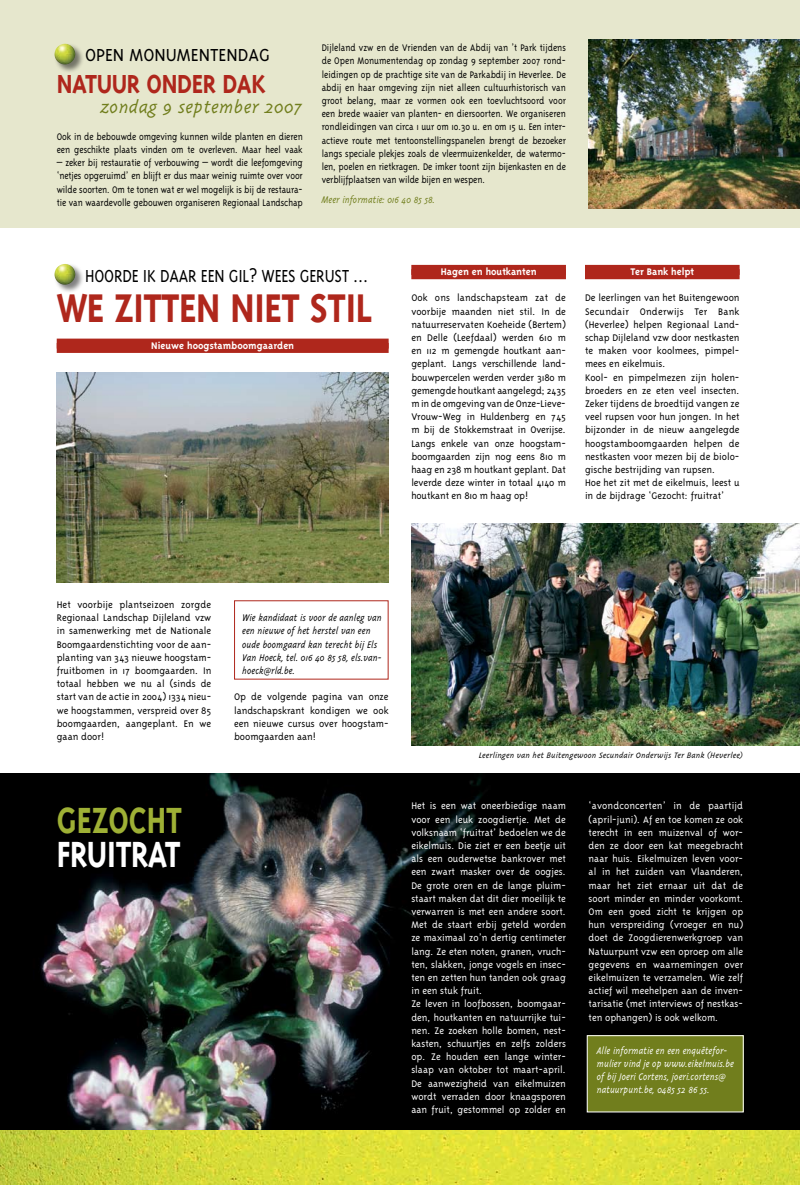
<style>
.page{position:relative;width:800px;height:1185px;background:#fff}
.page>*{position:absolute;margin:0;border:0;box-sizing:border-box;transform-origin:0 0}
.t1{font:700 46px "Triplex";letter-spacing:-.015em;color:#af271c;scale:.9 1}
.t2{font:700 41.8px "Triplex";letter-spacing:-.015em;color:#fff;scale:.85 1}
.t3{font:700 41.8px "Triplex";color:#9eb035;scale:.85 1}
.t4{font:700 30px "Triplex";letter-spacing:-.015em;color:#af271c;scale:.9 1}
.t5{font:300 20px "Triplex";letter-spacing:-.01em;color:#000;scale:.9 1}
.t6{font:italic 300 20px "Triplex";color:#717e1d}
.t7{font:300 20px "Triplex";letter-spacing:-.01em;color:#000}
.t8{font:300 11px/13.2px "Triplex";color:#000;text-align:justify}
.t9{font:300 11px/13.2px "Triplex";color:#fff}
.t10{font:300 11px/13.2px "Triplex";color:#000;text-align:justify;scale:.9 1}
.t11{font:italic 300 11px/13.2px "Triplex";letter-spacing:-.01em;color:#000;scale:.9 1}
.t12{font:italic 300 11px/13.2px "Triplex";letter-spacing:-.01em;color:#fff;scale:.9 1}
.t13{font:700 11px "Triplex";color:#fff}
.t14{font:italic 300 11px "Triplex";letter-spacing:-.01em;color:#717e1d;scale:.9 1}
.t15{font:italic 300 9px "Triplex";color:#000}
</style>
<div class="page">
<img style="left:0;top:773px;width:799px;height:412px">
<img style="left:57px;top:373px;width:331px;height:210px">
<img style="left:411px;top:524px;width:388px;height:222px">
<div style="left:587px;top:1036px;width:156px;height:76px;background:#717e1d"></div>
<div style="left:586px;top:1035px;width:157px;height:77px;border:1px solid #fff"></div>
<div style="left:411px;top:265px;width:155px;height:10px;background:#af271c"></div>
<div style="left:411px;top:269px;width:155px;height:10px;background:#af271c"></div>
<div style="left:57px;top:339px;width:331px;height:10px;background:#af271c"></div>
<div style="left:57px;top:343px;width:331px;height:10px;background:#af271c"></div>
<div style="left:585px;top:265px;width:154px;height:10px;background:#af271c"></div>
<div style="left:585px;top:269px;width:154px;height:10px;background:#af271c"></div>
<div style="left:53px;top:263px;width:32px;height:32px;background:#000;opacity:.5"></div>
<img style="left:54px;top:264px;width:21px;height:21px;border-radius:50%">
<div style="left:0;top:0;width:799px;height:228px;background:#e6e7cd"></div>
<div style="left:53px;top:43px;width:32px;height:31px;background:#000;opacity:.5"></div>
<img style="left:54px;top:44px;width:21px;height:20px;border-radius:50%">
<img style="left:588px;top:39px;width:211px;height:169px">
<h3 class="t7" style="left:85px;top:44px;width:186px">Open Monumentendag</h3>
<h3 class="t4" style="left:57px;top:67px;width:201px">Natuur onder dak</h3>
<h3 class="t6" style="left:101px;top:98px;width:203px">zondag 9 september 2007</h3>
<p class="t10" style="left:57px;top:130px;width:275px">Ook in de bebouwde omgeving kunnen wilde planten en dieren een geschikte plaats vinden om te overleven. Maar heel vaak</p>
<p class="t10" style="left:57px;top:156px;width:275px">– zeker bij restauratie of verbouwing – wordt die leefomgeving ‘netjes opgeruimd’ en blijft er dus maar weinig ruimte over voor wilde soorten. Om te tonen wat er wel mogelijk is bij de restaura&shy;tie van waardevolle gebouwen organiseren Regionaal Landschap</p>
<p class="t10" style="left:321px;top:41px;width:273px">Dijleland vzw en de Vrienden van de Abdij van ’t Park tijdens de Open Monumentendag op zondag 9 september 2007 rond&shy;leidingen op de prachtige site van de Parkabdij in Heverlee. De abdij en haar omgeving zijn niet alleen cultuurhistorisch van groot belang, maar ze vormen ook een toevluchtsoord voor een brede waaier van planten- en diersoorten. We organiseren rondleidingen van circa 1 uur om 10.30 u. en om 15 u. Een inter&shy;actieve route met tentoonstellingspanelen brengt de bezoeker langs speciale plekjes zoals de vleermuizenkelder, de watermo&shy;len, poelen en rietkragen. De imker toont zijn bijenkasten en de verblijfplaatsen van wilde bijen en wespen.</p>
<p class="t14" style="left:321px;top:195px;width:128px">Meer informatie: 016 40 85 58.</p>
<h3 class="t5" style="left:85px;top:265px;width:316px">Hoorde ik daar een gil? Wees gerust ...</h3>
<h1 class="t1" style="left:57px;top:282px;width:345px">We zitten niet stil</h1>
<p class="t13" style="left:151px;top:339px;width:144px">Nieuwe hoogstamboomgaarden</p>
<p class="t13" style="left:440px;top:265px;width:97px">Hagen en houtkanten</p>
<p class="t8" style="left:411px;top:291px;width:156px">Ook ons landschapsteam zat de voorbije maanden niet stil. In de natuurreservaten Koeheide (Bertem) en Delle (Leefdaal) werden 610 m en 112 m gemengde houtkant aan&shy;geplant. Langs verschillende land&shy;bouwpercelen werden verder 3180 m gemengde houtkant aangelegd; 2435 m in de omgeving van de Onze-Lieve-Vrouw-Weg in Huldenberg en 745 m bij de Stokkemstraat in Overijse.<br>Langs enkele van onze hoogstam&shy;boomgaarden zijn nog eens 810 m haag en 238 m houtkant geplant. Dat leverde deze winter in totaal 4140 m houtkant en 810 m haag op!</p>
<p class="t13" style="left:630px;top:265px;width:65px">Ter Bank helpt</p>
<p class="t8" style="left:585px;top:291px;width:156px;text-align:left">De leerlingen van het Buitengewoon Secundair Onderwijs Ter Bank (Heverlee) helpen Regionaal Land&shy;schap Dijleland vzw door nestkasten te maken voor koolmees, pimpel&shy;mees en eikelmuis.<br>Kool- en pimpelmezen zijn holen&shy;broeders en ze eten veel insecten.<br>Zeker tijdens de broedtijd vangen ze veel rupsen voor hun jongen. I n het bijzonder in de nieuw aangelegde hoogstamboomgaarden helpen de nestkasten voor mezen bij de biolo&shy;gische bestrijding van rupsen.<br>Hoe het zit met de eikelmuis, leest u in de bijdrage ‘Gezocht: fruitrat’</p>
<p class="t8" style="left:57px;top:598px;width:156px">Het voorbije plantseizoen zorgde Regionaal Landschap Dijleland vzw in samenwerking met de Nationale Boomgaardenstichting voor de aan&shy;planting van 343 nieuwe hoogstam&shy;fruitbomen in 17 boomgaarden. In totaal hebben we nu al (sinds de start van de actie in 2004) 1334 nieu&shy;we hoogstammen, verspreid over 85 boomgaarden, aangeplant. En we gaan door!</p>
<p class="t11" style="left:242px;top:612px;width:156px">Wie kandidaat is voor de aanleg van een nieuwe of het herstel van een oude boomgaard kan terecht bij Els<br>Van Hoeck, tel. 016 40 85 58, els.van&shy;hoeck@rld.be.</p>
<p class="t8" style="left:234px;top:690px;width:156px">Op de volgende pagina van onze landschapskrant kondigen we ook een nieuwe cursus over hoogstam&shy;boomgaarden aan!</p>
<h2 class="t3" style="left:57px;top:796px;width:64px">Gezocht</h2>
<h2 class="t2" style="left:57px;top:831px;width:90px">fruitrat</h2>
<p class="t15" style="left:479px;top:751px;width:265px">Leerlingen van het Buitengewoon Secundair Onderwijs Ter Bank (Heverlee)</p>
<p class="t9" style="left:411px;top:799px;width:156px">Het is een wat oneerbiedige naam voor een leuk zoogdiertje. Met de volksnaam ‘fruitrat’ bedoelen we de eikelmuis. Die ziet er een beetje uit als een ouderwetse bankrover met een zwart masker over de oogjes.<br>De grote oren en de lange pluim&shy;staart maken dat dit dier moeilijk te verwarren is met een andere soort.<br>Met de staart erbij geteld worden ze maximaal zo’n dertig centimeter lang. Ze eten noten, granen, vruch&shy;ten, slakken, jonge vogels en insec&shy;ten en zetten hun tanden ook graag in een stuk fruit.<br>Ze leven in loofbossen, boomgaar&shy;den, houtkanten en natuurrijke tui&shy;nen. Ze zoeken holle bomen, nest&shy;kasten, schuurtjes en zelfs zolders op. Ze houden een lange winter&shy;slaap van oktober tot maart-april.<br>De aanwezigheid van eikelmuizen wordt verraden door knaagsporen aan fruit, gestommel op zolder en</p>
<p class="t9" style="left:588px;top:799px;width:156px;text-align:justify">‘avondconcerten’ in de paartijd (april-juni). Af en toe komen ze ook terecht in een muizenval of wor&shy;den ze door een kat meegebracht naar huis. Eikelmuizen leven voor&shy;al in het zuiden van Vlaanderen, maar het ziet ernaar uit dat de soort minder en minder voorkomt.<br>Om een goed zicht te krijgen op hun verspreiding (vroeger en nu) doet de Zoogdierenwerkgroep van Natuurpunt vzw een oproep om alle gegevens en waarnemingen over eikelmuizen te verzamelen. Wie zelf actief wil meehelpen aan de inven&shy;tarisatie (met interviews of nestkas&shy;ten ophangen) is ook welkom.</p>
<p class="t12" style="left:597px;top:1044px;width:154px">Alle informatie en een enquêtefor&shy;mulier vind je op www.eikelmuis.be of bij Joeri Cortens, joeri.cortens@ natuurpunt.be, 0485 52 86 55.</p>
</div>
